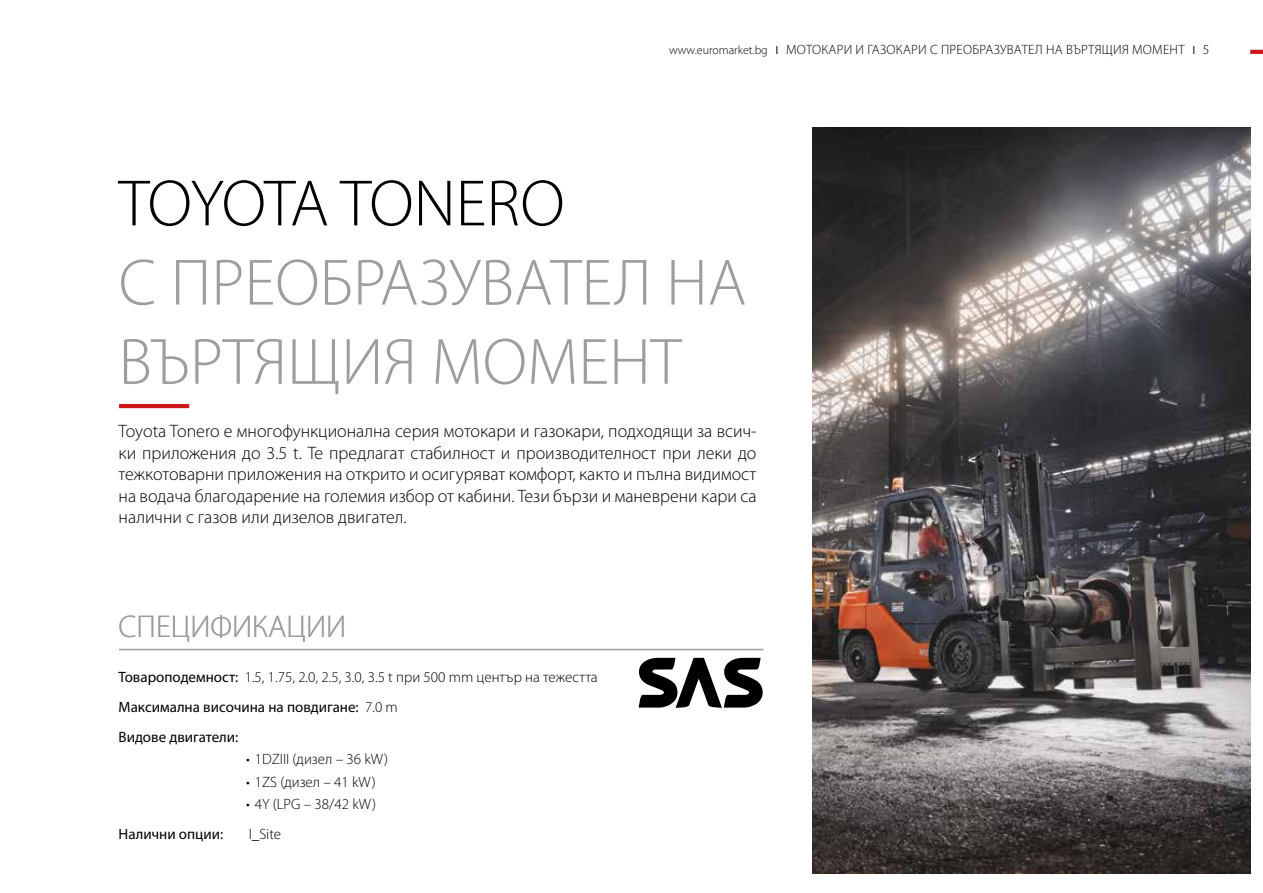
<style>
.page{position:relative;width:1263px;height:893px;background:#fff}
.page>*{position:absolute;margin:0;border:0;box-sizing:border-box;transform-origin:0 0}
.t1{font:300 66px/79.2px "Myriad Pro";color:#9d9d9c}
.t2{font:300 66px "Myriad Pro";letter-spacing:-.025em;color:#000}
.t3{font:300 31.5px "Myriad Pro";color:#9d9d9c}
.t4{font:300 18px/21.6px "Myriad Pro";color:#000;text-align:justify}
.t5{font:15px/30px "Myriad Pro";color:#000}
.t6{font:300 15px "Myriad Pro";color:#000}
.t7{font:300 13.5px "Myriad Pro";letter-spacing:.02em;color:#000}
.t8{font:300 12px "Myriad Pro";color:#000}
.s1{font-weight:300}
</style>
<div class="page">
<hr style="left:119px;top:404px;width:70px;height:4px;background:#cd171a">
<img style="left:812px;top:128px;width:438px;height:746px">
<hr style="left:1250px;top:50px;width:13px;height:4px;background:#cd171a">
<svg style="left:639px;top:658px;width:124px;height:50px"></svg>
<hr style="left:119px;top:649px;width:644px;height:1px;background:#9d9d9c">
<p class="t8" style="left:669px;top:43px;width:100px">www.euromarket.bg</p>
<p class="t7" style="left:786px;top:42px;width:400px">МОТОКАРИ И ГАЗОКАРИ С ПРЕОБРАЗУВАТЕЛ НА ВЪРТЯЩИЯ МОМЕНТ</p>
<p class="t7" style="left:1203px;top:42px;width:8px">5</p>
<h1 class="t2" style="left:119px;top:167px;width:447px">TOYOTA TONERO</h1>
<h1 class="t1" style="left:119px;top:244px;width:629px">С ПРЕОБРАЗУВАТЕЛ НА<br>ВЪРТЯЩИЯ МОМЕНТ</h1>
<p class="t4" style="left:119px;top:420px;width:639px">Toyota Tonero е многофункционална серия мотокари и газокари, подходящи за всич&shy;ки приложения до 3.5 t. Те предлагат стабилност и производителност при леки до тежкотоварни приложения на открито и осигуряват комфорт, както и пълна видимост на водача благодарение на големия избор от кабини. Тези бързи и маневрени кари са налични с газов или дизелов двигател.</p>
<h2 class="t3" style="left:119px;top:609px;width:229px">СПЕЦИФИКАЦИИ</h2>
<p class="t5" style="left:119px;top:661px;width:480px">Товароподемност: <span class="s1">1.5, 1.75, 2.0, 2.5, 3.0, 3.5 t при 500 mm център на тежестта<br></span>Максимална височина на повдигане: <span class="s1">7.0 m<br></span>Видове двигатели:</p>
<p class="t6" style="left:246px;top:751px;width:143px">• 1DZIII (дизел – 36 kW)</p>
<p class="t6" style="left:246px;top:773px;width:131px">• 1ZS (дизел – 41 kW)</p>
<p class="t6" style="left:246px;top:796px;width:131px">• 4Y (LPG – 38/42 kW)</p>
<p class="t5" style="left:119px;top:819px;width:106px">Налични опции:</p>
<p class="t6" style="left:249px;top:826px;width:34px">I_Site</p>
</div>
